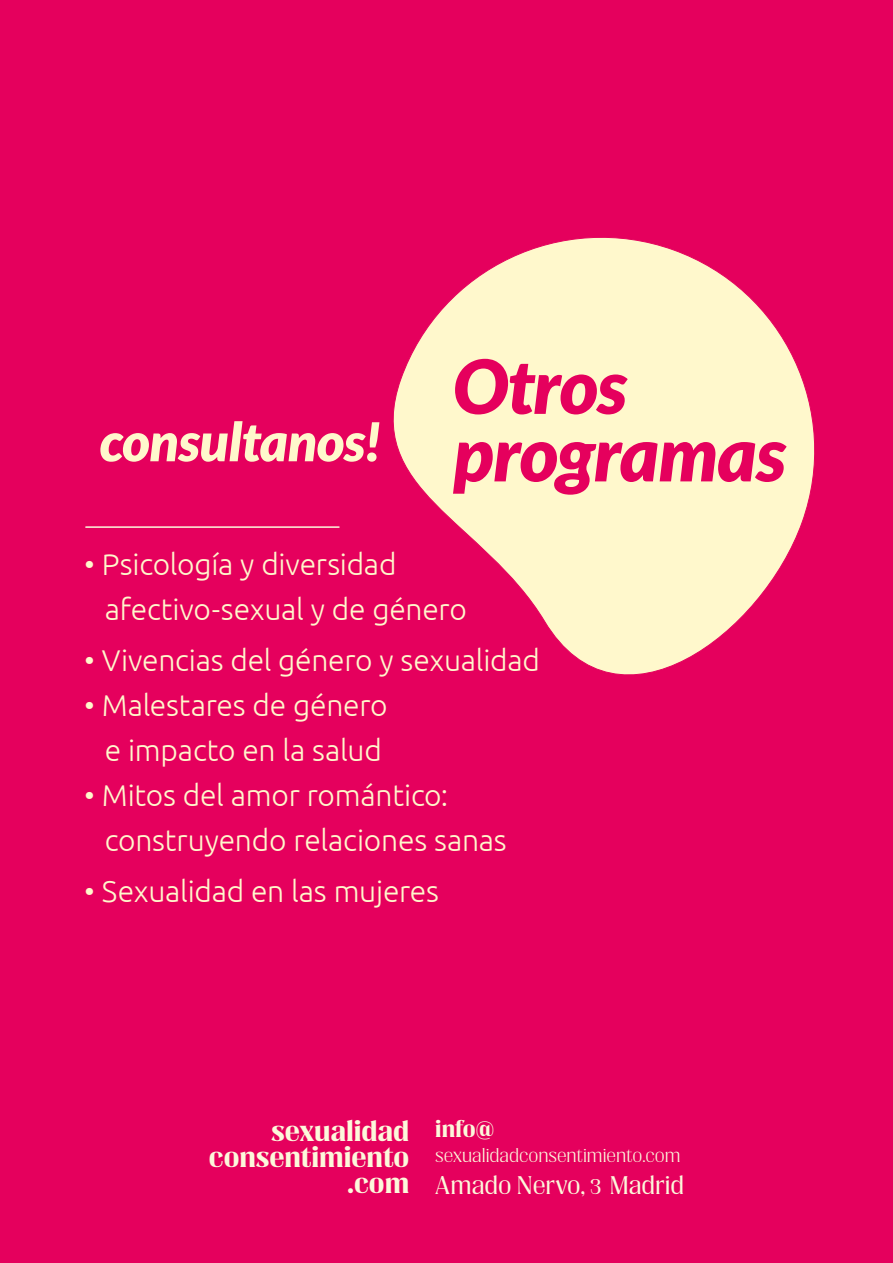
<style>
.page{position:relative;width:893px;height:1263px;background:#e5005d}
.page>*{position:absolute;margin:0;border:0;box-sizing:border-box;transform-origin:0 0}
.t1{font:italic 900 74.7px/67.5px "Lato";letter-spacing:-.015em;color:#e5005d}
.t2{font:italic 900 53.55px "Lato";letter-spacing:-.01em;color:#fff8cc}
.t3{font:300 30px/45px "Ubuntu";letter-spacing:-.01em;color:#fff8cc}
.t4{font:700 26.25px/25.5px "Dilemma Serif";color:#fcf8db;text-align:right}
.t5{font:23.7px "Dilemma Serif";letter-spacing:-.005em;color:#fcf8db}
.t6{font:700 21.45px "Dilemma Serif";color:#fcf8db}
.t7{font:300 17.7px "Dilemma Serif";color:#fcf8db}
.s1{font-size:19.8px}
</style>
<div class="page">
<svg style="left:393px;top:237px;width:422px;height:438px"></svg>
<hr style="left:86px;top:526px;width:253px;height:2px;background:#fcf8db">
<h2 class="t2" style="left:99px;top:410px;width:284px">consultanos!</h2>
<h1 class="t1" style="left:453px;top:354px;width:334px">Otros programas</h1>
<p class="t3" style="left:105px;top:541px;width:364px;text-indent:-21px">• Psicología y diversidad afectivo-sexual y de género</p>
<p class="t3" style="left:84px;top:637px;width:457px">• Vivencias del género y sexualidad</p>
<p class="t3" style="left:84px;top:682px;width:305px;text-align:center">• Malestares de género e impacto en la salud</p>
<p class="t3" style="left:105px;top:772px;width:404px;text-indent:-21px">• Mitos del amor romántico: construyendo relaciones sanas</p>
<p class="t3" style="left:84px;top:868px;width:356px">• Sexualidad en las mujeres</p>
<p class="t4" style="left:209px;top:1119px;width:202px">sexualidad consentimiento .com</p>
<p class="t6" style="left:435px;top:1116px;width:61px">info@</p>
<p class="t7" style="left:435px;top:1145px;width:247px">sexualidadconsentimiento.com</p>
<p class="t5" style="left:435px;top:1170px;width:250px">Amado Nervo, <span class="s1">3</span> Madrid</p>
</div>
